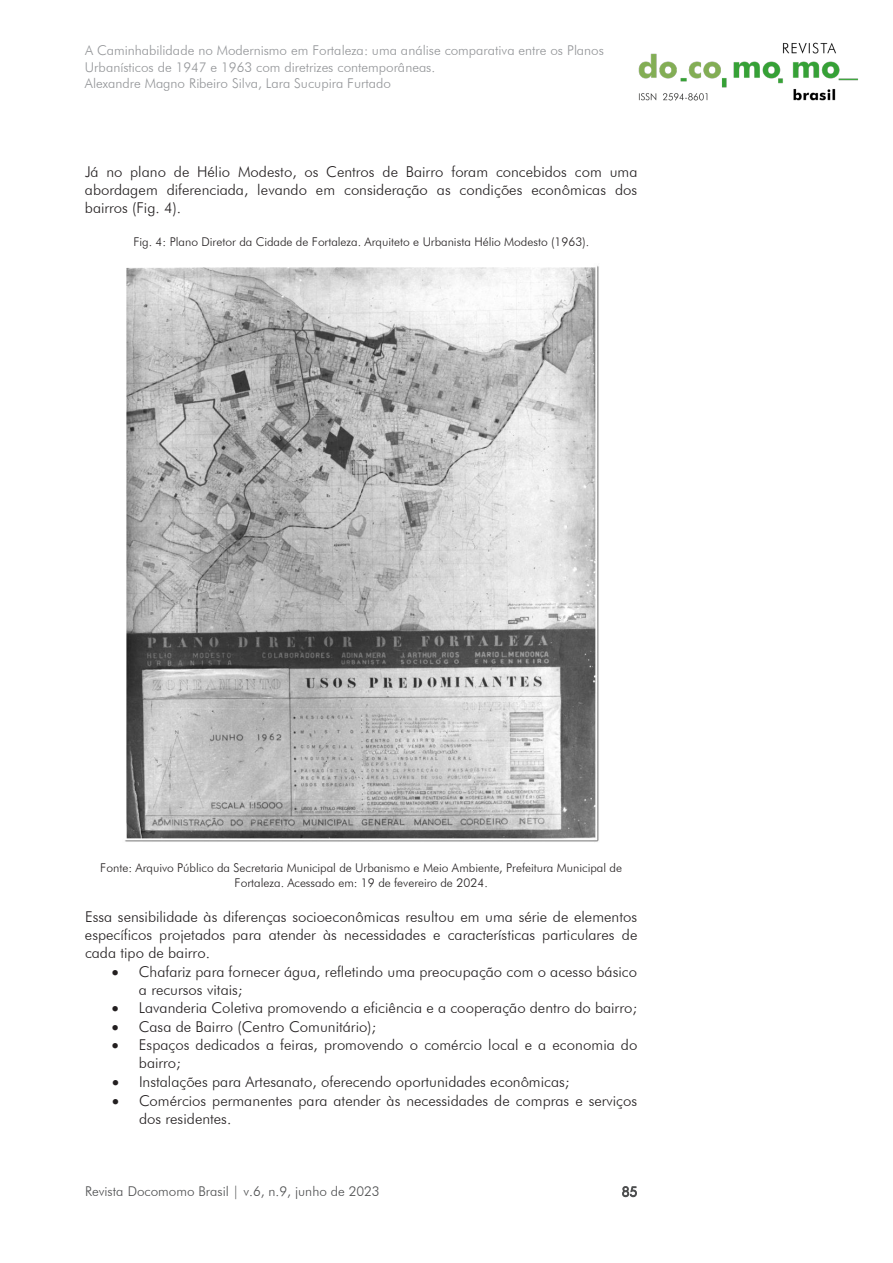
<style>
.page{position:relative;width:893px;height:1263px;background:#fff}
.page>*{position:absolute;margin:0;border:0;box-sizing:border-box;transform-origin:0 0}
.t1{font:300 15px/18px "Futura BT";color:#231f20}
.t2{font:300 13.5px/16.2px "Futura BT";color:#939598}
.t3{font:300 13.5px "Futura BT";color:#4e4f50}
.t4{font:300 12px/14.4px "Futura BT";color:#231f20;text-align:center}
</style>
<div class="page">
<img style="left:638px;top:42px;width:220px;height:59px">
<img style="left:125px;top:265px;width:474px;height:577px">
<p class="t2" style="left:85px;top:42px;width:520px">A Caminhabilidade no Modernismo em Fortaleza: uma análise comparativa entre os Planos<br>Urbanísticos de 1947 e 1963 com diretrizes contemporâneas.<br>Alexandre Magno Ribeiro Silva, Lara Sucupira Furtado</p>
<p class="t1" style="left:85px;top:163px;width:554px;text-align:justify">Já no plano de Hélio Modesto, os Centros de Bairro foram concebidos com uma abordagem diferenciada, levando em consideração as condições econômicas dos bairros (Fig. 4).</p>
<p class="t4" style="left:133px;top:235px;width:457px">Fig. 4: Plano Diretor da Cidade de Fortaleza. Arquiteto e Urbanista Hélio Modesto (1963).</p>
<p class="t4" style="left:100px;top:861px;width:523px">Fonte: Arquivo Público da Secretaria Municipal de Urbanismo e Meio Ambiente, Prefeitura Municipal de<br>Fortaleza. Acessado em: 19 de fevereiro de 2024.</p>
<p class="t1" style="left:85px;top:907px;width:554px;text-align:justify">Essa sensibilidade às diferenças socioeconômicas resultou em uma série de elementos específicos projetados para atender às necessidades e características particulares de cada tipo de bairro.</p>
<p class="t1" style="left:139px;top:962px;width:500px;text-indent:-27px">• Chafariz para fornecer água, refletindo uma preocupação com o acesso básico a recursos vitais;</p>
<p class="t1" style="left:112px;top:999px;width:527px">• Lavanderia Coletiva promovendo a eficiência e a cooperação dentro do bairro;</p>
<p class="t1" style="left:112px;top:1017px;width:266px">• Casa de Bairro (Centro Comunitário);</p>
<p class="t1" style="left:139px;top:1036px;width:500px;text-indent:-27px">• Espaços dedicados a feiras, promovendo o comércio local e a economia do bairro;</p>
<p class="t1" style="left:112px;top:1073px;width:459px">• Instalações para Artesanato, oferecendo oportunidades econômicas;</p>
<p class="t1" style="left:139px;top:1091px;width:500px;text-indent:-27px">• Comércios permanentes para atender às necessidades de compras e serviços dos residentes.</p>
<p class="t3" style="left:85px;top:1183px;width:296px">Revista Docomomo Brasil | v.6, n.9, junho de 2023</p>
<p class="t3" style="left:622px;top:1183px;width:17px">85</p>
</div>
